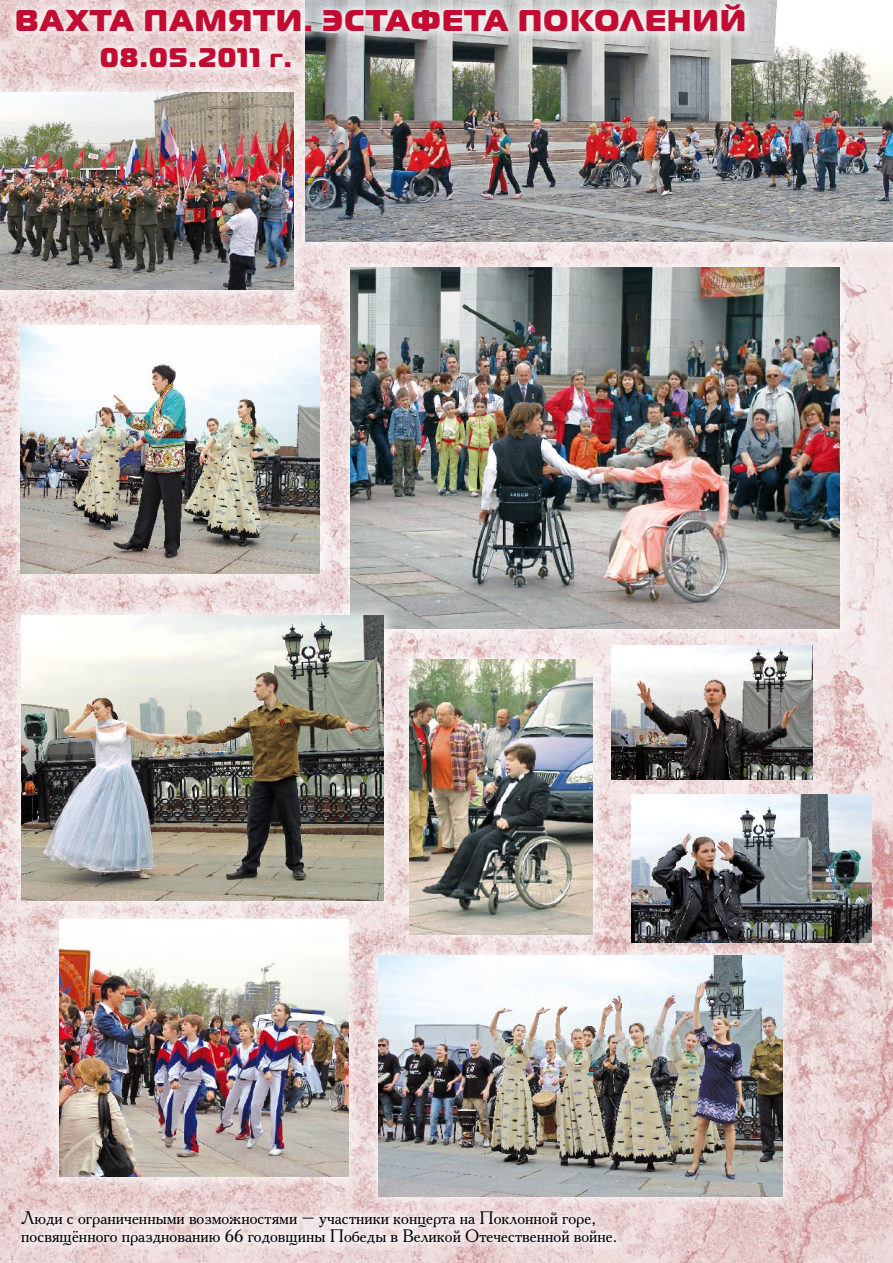
<style>
.page{position:relative;width:893px;height:1263px;background:#fff}
.page>*{position:absolute;margin:0;border:0;box-sizing:border-box;transform-origin:0 0}
.t1{font:30px "Magistral Black C";letter-spacing:.05em;color:#c30c32}
.t2{font:27px "Magistral Black C";letter-spacing:.05em;color:#c30c32}
.t3{font:18px/18px "Academy C";color:#000}
.s1{font-size:18.9px}
</style>
<div class="page">
<img style="left:0;top:0;width:893px;height:1263px">
<div style="left:333px;top:250px;width:554px;height:426px;background:#fff;opacity:.75"></div>
<img style="left:350px;top:288px;width:490px;height:340px">
<div style="left:288px;top:0;width:605px;height:288px;background:#fff;opacity:.75"></div>
<img style="left:341px;top:0;width:552px;height:241px">
<div style="left:4px;top:0;width:814px;height:111px;background:#fff;opacity:.75"></div>
<div style="left:42px;top:902px;width:353px;height:322px;background:#fff;opacity:.75"></div>
<img style="left:60px;top:947px;width:288px;height:230px">
<div style="left:3px;top:308px;width:364px;height:312px;background:#fff;opacity:.75"></div>
<img style="left:20px;top:337px;width:300px;height:236px">
<div style="left:361px;top:938px;width:468px;height:306px;background:#fff;opacity:.75"></div>
<img style="left:378px;top:956px;width:404px;height:240px">
<div style="left:4px;top:598px;width:427px;height:349px;background:#fff;opacity:.75"></div>
<img style="left:21px;top:616px;width:363px;height:284px">
<div style="left:0;top:74px;width:341px;height:263px;background:#fff;opacity:.75"></div>
<img style="left:0;top:92px;width:294px;height:197px">
<div style="left:8px;top:1198px;width:885px;height:65px;background:#fff;opacity:.75"></div>
<div style="left:392px;top:642px;width:248px;height:340px;background:#fff;opacity:.75"></div>
<img style="left:410px;top:659px;width:183px;height:275px">
<img style="left:612px;top:645px;width:200px;height:135px">
<img style="left:632px;top:794px;width:240px;height:149px">
<h1 class="t1" style="left:15px;top:1px;width:733px">Вахта памяти. эстафета поколений</h1>
<h2 class="t2" style="left:100px;top:40px;width:193px">08.05.2011 <span class="s1">г</span>.</h2>
<p class="t3" style="left:21px;top:1208px;width:597px">Люди с ограниченными возможностями – участники концерта на Поклонной горе, посвящённого празднованию 66 годовщины Победы в Великой Отечественной войне.</p>
</div>
